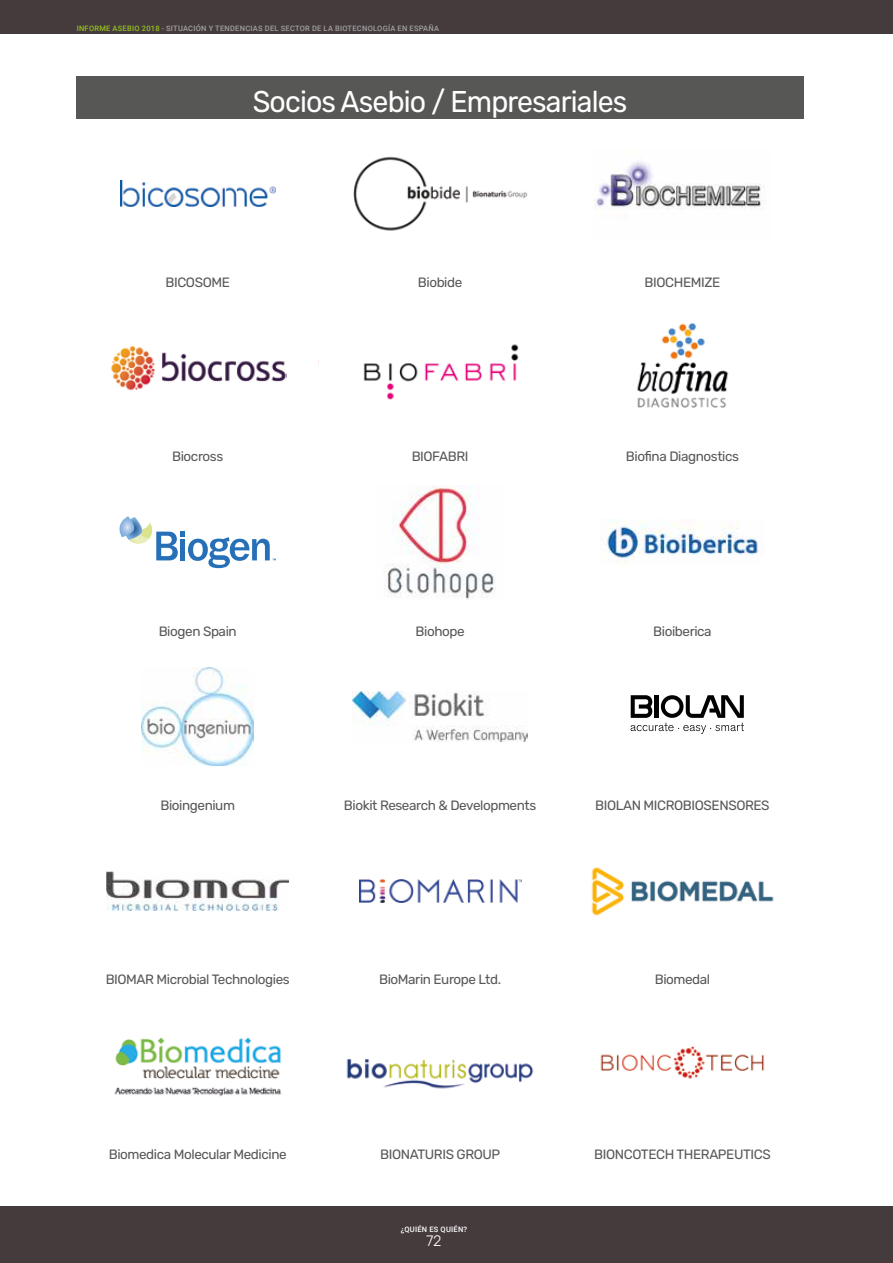
<style>
.page{position:relative;width:893px;height:1263px;background:#fff}
.page>*{position:absolute;margin:0;border:0;box-sizing:border-box;transform-origin:0 0}
.texto_cabecera{font:30px "Rubik";letter-spacing:-.03em;color:#fff;scale:.95 1}
.t1{font:300 15px "Rubik";color:#fff}
.nombre_logos{font:13.5px "Rubik";letter-spacing:-.03em;color:#575756}
.t2{font:500 7.5px "Roboto";letter-spacing:.035em;color:#a1a1a1}
.t3{font:500 7.5px "Roboto";letter-spacing:.035em;color:#fff}
.s1{color:#95c11f}
</style>
<div class="page">
<div style="left:0;top:1206px;width:893px;height:57px;background:#453b3d"></div>
<div style="left:0;top:0;width:893px;height:34px;background:#453b3d"></div>
<div style="left:77px;top:77px;width:727px;height:42px;background:#575756"></div>
<img style="left:120px;top:180px;width:155px;height:27px">
<img style="left:353px;top:156px;width:175px;height:75px">
<img style="left:593px;top:161px;width:171px;height:48px">
<img style="left:111px;top:346px;width:175px;height:45px">
<img style="left:363px;top:344px;width:156px;height:56px">
<img style="left:637px;top:322px;width:92px;height:86px">
<svg style="left:119px;top:516px;width:157px;height:52px"></svg>
<img style="left:386px;top:485px;width:110px;height:114px">
<img style="left:601px;top:519px;width:158px;height:46px">
<img style="left:142px;top:667px;width:112px;height:99px">
<img style="left:352px;top:691px;width:176px;height:51px">
<svg style="left:631px;top:695px;width:113px;height:39px"></svg>
<img style="left:106px;top:871px;width:183px;height:40px">
<img style="left:359px;top:879px;width:162px;height:24px">
<img style="left:591px;top:867px;width:183px;height:49px">
<img style="left:114px;top:1037px;width:168px;height:60px">
<img style="left:346px;top:1059px;width:188px;height:30px">
<img style="left:600px;top:1046px;width:165px;height:33px">
<p class="t2" style="left:77px;top:23px;width:364px"><span class="s1">INFORME ASEBIO 2018</span> - SITUACIÓN Y TENDENCIAS DEL SECTOR DE LA BIOTECNOLOGÍA EN ESPAÑA</p>
<p class="texto_cabecera" style="left:253px;top:84px;width:396px">Socios Asebio / Empresariales</p>
<p class="nombre_logos" style="left:165px;top:275px;width:66px">BICOSOME</p>
<p class="nombre_logos" style="left:418px;top:275px;width:46px">Biobide</p>
<p class="nombre_logos" style="left:645px;top:275px;width:77px">BIOCHEMIZE</p>
<p class="nombre_logos" style="left:172px;top:449px;width:53px">Biocross</p>
<p class="nombre_logos" style="left:412px;top:449px;width:58px">BIOFABRI</p>
<p class="nombre_logos" style="left:626px;top:449px;width:115px">Biofina Diagnostics</p>
<p class="nombre_logos" style="left:159px;top:623px;width:80px">Biogen Spain</p>
<p class="nombre_logos" style="left:415px;top:623px;width:51px">Biohope</p>
<p class="nombre_logos" style="left:653px;top:623px;width:60px">Bioiberica</p>
<p class="nombre_logos" style="left:160px;top:798px;width:76px">Bioingenium</p>
<p class="nombre_logos" style="left:344px;top:798px;width:194px">Biokit Research &amp; Developments</p>
<p class="nombre_logos" style="left:595px;top:798px;width:176px">BIOLAN MICROBIOSENSORES</p>
<p class="nombre_logos" style="left:106px;top:972px;width:186px">BIOMAR Microbial Technologies</p>
<p class="nombre_logos" style="left:379px;top:972px;width:123px">BioMarin Europe Ltd.</p>
<p class="nombre_logos" style="left:655px;top:972px;width:57px">Biomedal</p>
<p class="nombre_logos" style="left:109px;top:1146px;width:179px">Biomedica Molecular Medicine</p>
<p class="nombre_logos" style="left:380px;top:1146px;width:122px">BIONATURIS GROUP</p>
<p class="nombre_logos" style="left:594px;top:1146px;width:178px">BIONCOTECH THERAPEUTICS</p>
<p class="t3" style="left:401px;top:1224px;width:68px">¿QUIÉN ES QUIÉN?</p>
<p class="t1" style="left:426px;top:1232px;width:17px">72</p>
</div>
